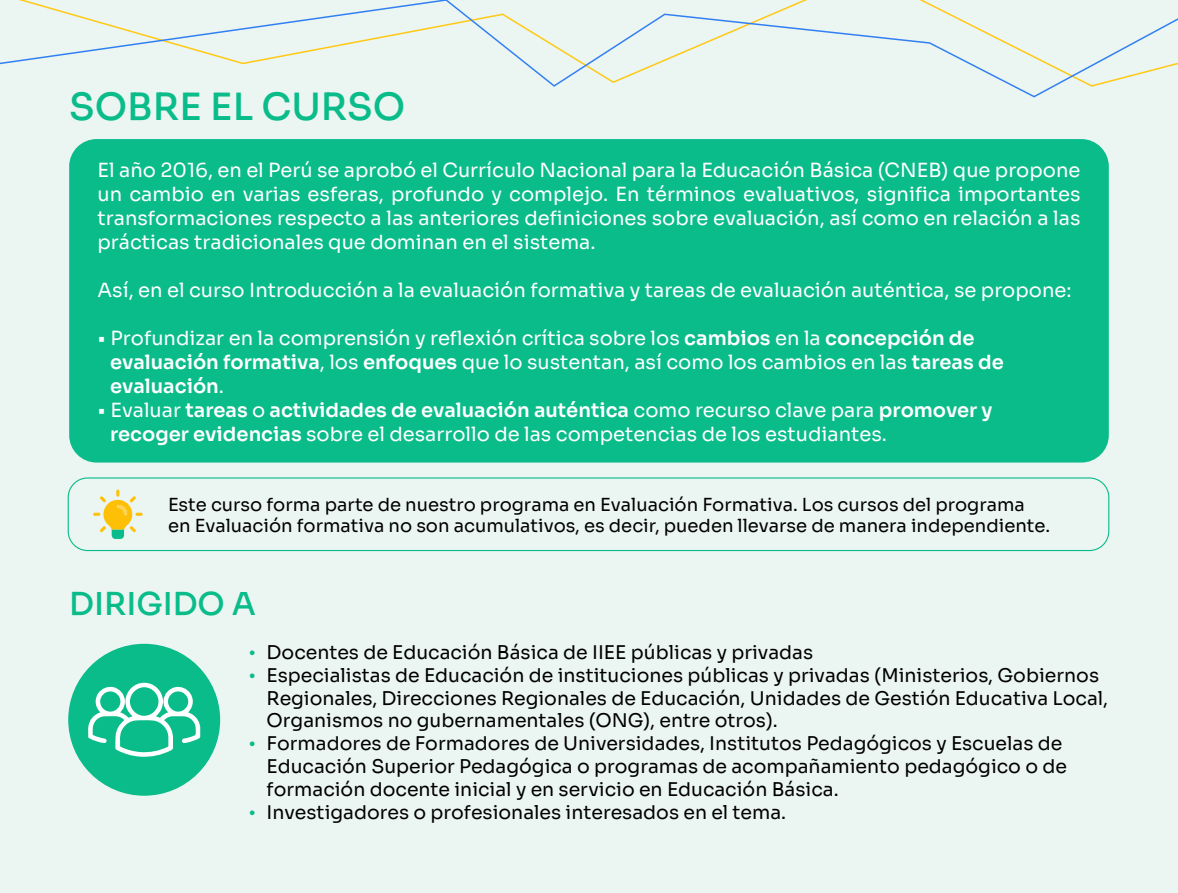
<style>
.page{position:relative;width:1178px;height:893px;background:#ebf5f1}
.page>*{position:absolute;margin:0;border:0;box-sizing:border-box;transform-origin:0 0}
.t1{font:500 37.5px "Sora";color:#09bc8a}
.t2{font:500 31.5px "Sora";color:#09bc8a}
.t3{font:19.5px/24px "Sora";color:#fff}
.t4{font:18.9px/23px "Sora";color:#000}
.t5{font:18.9px "Segoe UI Emoji";color:#09bc8a}
.t6{font:18px/21px "Sora";color:#000}
.s1{font-weight:600}
</style>
<div class="page">
<div style="left:69px;top:139px;width:1040px;height:324px;background:#09bc8a;border-radius:27px"></div>
<svg style="left:0;top:0;width:1178px;height:98px"></svg>
<div style="left:68px;top:644px;width:152px;height:152px;background:#09bc8a;border-radius:50%"></div>
<svg style="left:88px;top:683px;width:112px;height:74px"></svg>
<svg style="left:93px;top:490px;width:50px;height:49px"></svg>
<div style="left:68px;top:477px;width:1041px;height:74px;border:1px solid #09bc8a;border-radius:19px"></div>
<h1 class="t1" style="left:69px;top:76px;width:338px">SOBRE EL CURSO</h1>
<p class="t3" style="left:98px;top:156px;width:984px;text-align:justify">El año 2016, en el Perú se aprobó el Currículo Nacional para la Educación Básica (CNEB) que propone un cambio en varias esferas, profundo y complejo. En términos evaluativos, significa importantes transformaciones respecto a las anteriores definiciones sobre evaluación, así como en relación a las prácticas tradicionales que dominan en el sistema.</p>
<p class="t3" style="left:98px;top:276px;width:975px">Así, en el curso Introducción a la evaluación formativa y tareas de evaluación auténtica, se propone:</p>
<p class="t3" style="left:110px;top:324px;width:895px;text-indent:-13px">• Profundizar en la comprensión y reflexión crítica sobre los <span class="s1">cambios</span> en la <span class="s1">concepción de evaluación formativa</span>, los <span class="s1">enfoques</span> que lo sustentan, así como los cambios en las <span class="s1">tareas de evaluación</span>.</p>
<p class="t3" style="left:110px;top:396px;width:884px;text-indent:-13px">• Evaluar <span class="s1">tareas</span> o <span class="s1">actividades de evaluación auténtica</span> como recurso clave para <span class="s1">promover y recoger evidencias</span> sobre el desarrollo de las competencias de los estudiantes.</p>
<p class="t6" style="left:168px;top:493px;width:883px">Este curso forma parte de nuestro programa en Evaluación Formativa. Los cursos del programa en Evaluación formativa no son acumulativos, es decir, pueden llevarse de manera independiente.</p>
<h2 class="t2" style="left:69px;top:578px;width:188px">DIRIGIDO A</h2>
<p class="t5" style="left:249px;top:732px;width:9px">•</p>
<p class="t5" style="left:249px;top:801px;width:9px">•</p>
<p class="t4" style="left:267px;top:639px;width:843px">Docentes de Educación Básica de IIEE públicas y privadas<br>Especialistas de Educación de instituciones públicas y privadas (Ministerios, Gobiernos Regionales, Direcciones Regionales de Educación, Unidades de Gestión Educativa Local, Organismos no gubernamentales (ONG), entre otros).<br>Formadores de Formadores de Universidades, Institutos Pedagógicos y Escuelas de Educación Superior Pedagógica o programas de acompañamiento pedagógico o de formación docente inicial y en servicio en Educación Básica.<br>Investigadores o profesionales interesados en el tema.</p>
</div>
